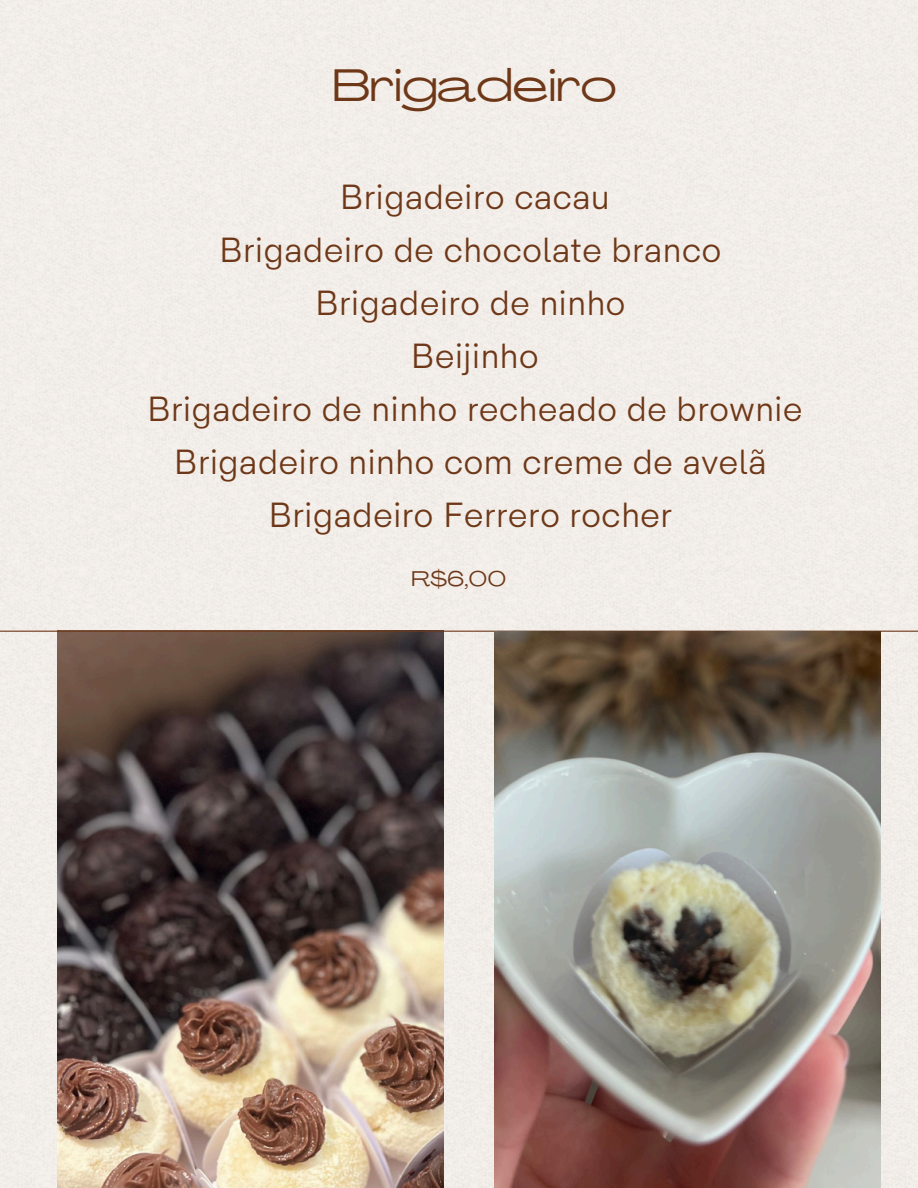
<style>
.page{position:relative;width:918px;height:1188px;background:#f2ede9}
.page>*{position:absolute;margin:0;border:0;box-sizing:border-box;transform-origin:0 0}
.t1{font:45px "Agrandir Grand";color:#6e3818}
.t2{font:35.4px/52.9px "HK Sentiments";color:#6e3818;text-align:center}
.t3{font:21px "Agrandir Grand";color:#6e3818}
</style>
<div class="page">
<img style="left:57px;top:632px;width:386px;height:556px">
<hr style="left:0;top:631px;width:918px;height:1px;background:#6e3818">
<img style="left:494px;top:632px;width:386px;height:556px">
<p class="t1" style="left:333px;top:68px;width:286px">Brigadeiro</p>
<p class="t2" style="left:147px;top:172px;width:658px">Brigadeiro cacau<br>Brigadeiro de chocolate branco<br>Brigadeiro de ninho<br>Beijinho<br>Brigadeiro de ninho recheado de brownie<br>Brigadeiro ninho com creme de avelã<br>Brigadeiro Ferrero rocher</p>
<p class="t3" style="left:412px;top:571px;width:96px">R$6,00</p>
</div>
